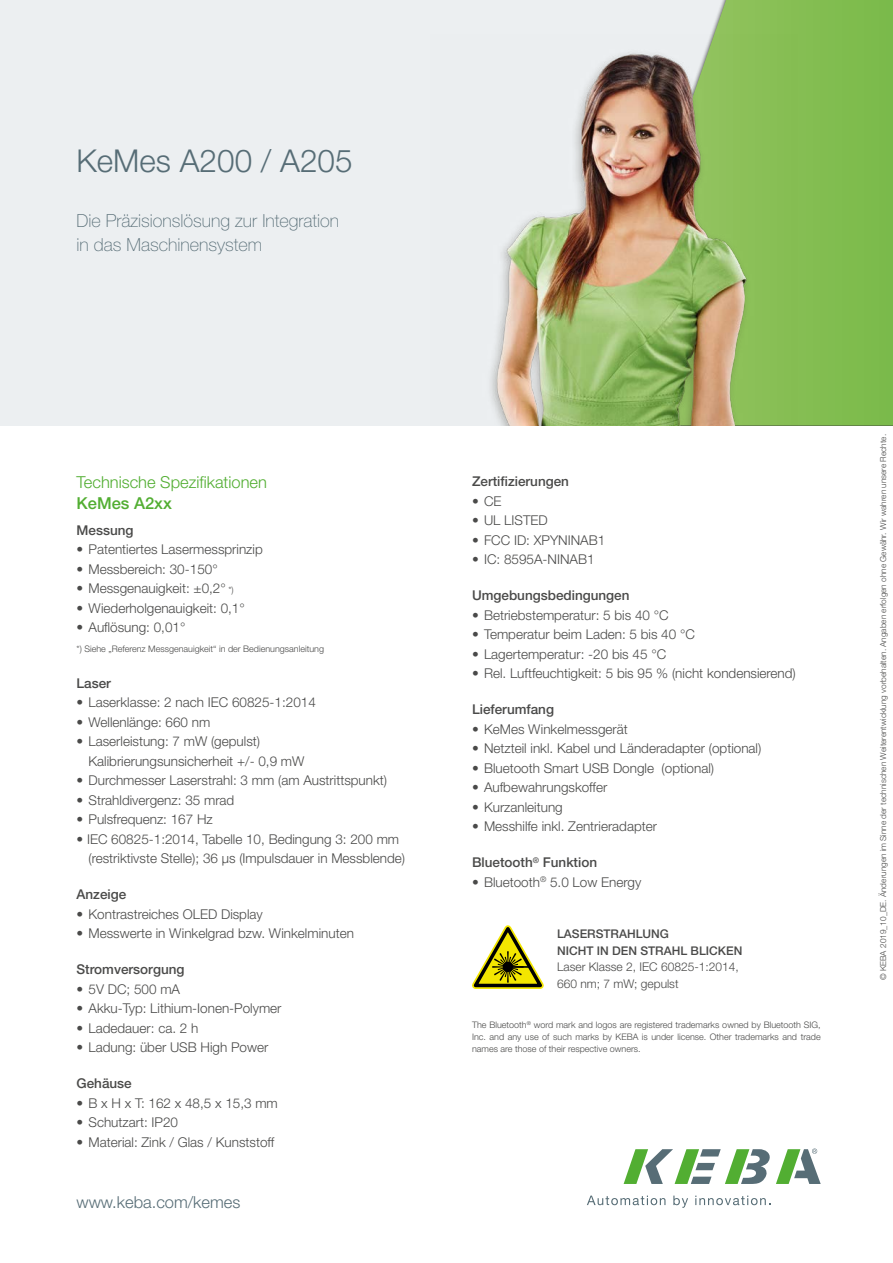
<style>
.page{position:relative;width:893px;height:1263px;background:#fff}
.page>*{position:absolute;margin:0;border:0;box-sizing:border-box;transform-origin:0 0}
.t1{font:300 31.5px "Helvetica Neue LT Pro";color:#576d76}
.t2{font:100 18px/24px "Helvetica Neue LT Pro";color:#576d76}
.t3{font:300 16.5px "Helvetica Neue LT Pro";color:#52ae32}
.t4{font:300 16.5px "Helvetica Neue LT Pro";color:#576d76}
.t5{font:500 16.5px "Helvetica Neue LT Pro";color:#52ae32}
.t6{font:300 13.5px/19.5px "Helvetica Neue LT Pro";color:#4a4a49}
.t7{font:500 13.5px "Helvetica Neue LT Pro";color:#4a4a49}
.t8{font:300 12px/16.5px "Helvetica Neue LT Pro";color:#4a4a49}
.t9{font:500 12px/16.5px "Helvetica Neue LT Pro";color:#4a4a49}
.t10{font:300 9px/12px "Helvetica Neue LT Pro";color:#4a4a49;text-align:justify}
.t11{font:300 8.25px "Helvetica Neue LT Pro";color:#4a4a49}
.s1{font-size:9px}
</style>
<div class="page">
<svg style="left:624px;top:1149px;width:146px;height:35px"></svg>
<svg style="left:776px;top:1148px;width:45px;height:36px"></svg>
<svg style="left:587px;top:1195px;width:78px;height:10px"></svg>
<svg style="left:673px;top:1195px;width:15px;height:13px"></svg>
<svg style="left:695px;top:1195px;width:75px;height:10px"></svg>
<div style="left:0;top:0;width:893px;height:426px;background:#eceff1"></div>
<div style="left:711px;top:0;width:182px;height:426px;background:#80bd4f"></div>
<img style="left:490px;top:34px;width:308px;height:392px">
<svg style="left:472px;top:925px;width:72px;height:64px"></svg>
<h1 class="t1" style="left:77px;top:141px;width:278px">KeMes A200 / A205</h1>
<h2 class="t2" style="left:77px;top:209px;width:264px">Die Präzisionslösung zur Integration in das Maschinensystem</h2>
<p class="t3" style="left:77px;top:472px;width:192px">Technische Spezifikationen</p>
<p class="t5" style="left:77px;top:494px;width:97px">KeMes A2xx</p>
<p class="t7" style="left:77px;top:522px;width:59px">Messung</p>
<p class="t6" style="left:77px;top:540px;width:188px">• Patentiertes Lasermessprinzip</p>
<p class="t6" style="left:77px;top:559px;width:143px">• Messbereich: 30-150°</p>
<p class="t6" style="left:77px;top:578px;width:159px">• Messgenauigkeit: ±0,2° <span class="s1">*)</span></p>
<p class="t6" style="left:77px;top:598px;width:170px">• Wiederholgenauigkeit: 0,1°</p>
<p class="t6" style="left:77px;top:617px;width:110px">• Auflösung: 0,01°</p>
<p class="t10" style="left:77px;top:642px;width:249px">*) Siehe „Referenz Messgenauigkeit“ in der Bedienungsanleitung</p>
<p class="t7" style="left:77px;top:675px;width:36px">Laser</p>
<p class="t6" style="left:77px;top:693px;width:241px">• Laserklasse: 2 nach IEC 60825-1:2014</p>
<p class="t6" style="left:77px;top:712px;width:135px">• Wellenlänge: 660 nm</p>
<p class="t6" style="left:89px;top:731px;width:217px;text-indent:-12px">• Laserleistung: 7 mW (gepulst)<br>Kalibrierungsunsicherheit +/- 0,9 mW</p>
<p class="t6" style="left:77px;top:770px;width:312px">• Durchmesser Laserstrahl: 3 mm (am Austrittspunkt)</p>
<p class="t6" style="left:77px;top:790px;width:159px">• Strahldivergenz: 35 mrad</p>
<p class="t6" style="left:77px;top:809px;width:138px">• Pulsfrequenz: 167 Hz</p>
<p class="t6" style="left:89px;top:829px;width:318px;text-indent:-12px">• IEC 60825-1:2014, Tabelle 10, Bedingung 3: 200 mm (restriktivste Stelle); 36 µs (Impulsdauer in Messblende)</p>
<p class="t7" style="left:77px;top:886px;width:51px">Anzeige</p>
<p class="t6" style="left:77px;top:904px;width:188px">• Kontrastreiches OLED Display</p>
<p class="t6" style="left:77px;top:923px;width:279px">• Messwerte in Winkelgrad bzw. Winkelminuten</p>
<p class="t7" style="left:77px;top:961px;width:110px">Stromversorgung</p>
<p class="t6" style="left:77px;top:979px;width:105px">• 5V DC; 500 mA</p>
<p class="t6" style="left:77px;top:998px;width:207px">• Akku-Typ: Lithium-Ionen-Polymer</p>
<p class="t6" style="left:77px;top:1018px;width:123px">• Ladedauer: ca. 2 h</p>
<p class="t6" style="left:77px;top:1037px;width:193px">• Ladung: über USB High Power</p>
<p class="t7" style="left:77px;top:1075px;width:57px">Gehäuse</p>
<p class="t6" style="left:77px;top:1093px;width:203px">• B x H x T: 162 x 48,5 x 15,3 mm</p>
<p class="t6" style="left:77px;top:1112px;width:103px">• Schutzart: IP20</p>
<p class="t6" style="left:77px;top:1132px;width:199px">• Material: Zink / Glas / Kunststoff</p>
<p class="t4" style="left:77px;top:1192px;width:165px">www.keba.com/kemes</p>
<p class="t7" style="left:472px;top:473px;width:99px">Zertifizierungen</p>
<p class="t6" style="left:472px;top:491px;width:31px">• CE</p>
<p class="t6" style="left:472px;top:510px;width:77px">• UL LISTED</p>
<p class="t6" style="left:472px;top:530px;width:135px">• FCC ID: XPYNINAB1</p>
<p class="t6" style="left:472px;top:549px;width:124px">• IC: 8595A-NINAB1</p>
<p class="t7" style="left:472px;top:587px;width:159px">Umgebungsbedingungen</p>
<p class="t6" style="left:472px;top:605px;width:198px">• Betriebstemperatur: 5 bis 40 °C</p>
<p class="t6" style="left:472px;top:624px;width:224px">• Temperatur beim Laden: 5 bis 40 °C</p>
<p class="t6" style="left:472px;top:644px;width:196px">• Lagertemperatur: -20 bis 45 °C</p>
<p class="t6" style="left:472px;top:663px;width:325px">• Rel. Luftfeuchtigkeit: 5 bis 95 % (nicht kondensierend)</p>
<p class="t7" style="left:472px;top:701px;width:84px">Lieferumfang</p>
<p class="t6" style="left:472px;top:719px;width:157px">• KeMes Winkelmessgerät</p>
<p class="t6" style="left:472px;top:738px;width:291px">• Netzteil inkl. Kabel und Länderadapter (optional)</p>
<p class="t6" style="left:472px;top:758px;width:244px">• Bluetooth Smart USB Dongle (optional)</p>
<p class="t6" style="left:472px;top:777px;width:137px">• Aufbewahrungskoffer</p>
<p class="t6" style="left:472px;top:797px;width:92px">• Kurzanleitung</p>
<p class="t6" style="left:472px;top:816px;width:187px">• Messhilfe inkl. Zentrieradapter</p>
<p class="t7" style="left:472px;top:854px;width:127px">Bluetooth<sup>®</sup> Funktion</p>
<p class="t6" style="left:472px;top:872px;width:171px">• Bluetooth<sup>®</sup> 5.0 Low Energy</p>
<p class="t9" style="left:557px;top:925px;width:187px">LASERSTRAHLUNG<br>NICHT IN DEN STRAHL BLICKEN</p>
<p class="t8" style="left:557px;top:958px;width:183px">Laser Klasse 2, IEC 60825-1:2014,<br>660 nm; 7 mW; gepulst</p>
<p class="t10" style="left:472px;top:1018px;width:350px">The Bluetooth<sup>®</sup> word mark and logos are registered trademarks owned by Bluetooth SIG, Inc. and any use of such marks by KEBA is under license. Other trademarks and trade names are those of their respective owners.</p>
<p class="t11" style="left:878px;top:980px;width:548px;rotate:-90deg">© KEBA 2019_10_DE. Änderungen im Sinne der technischen Weiterentwicklung vorbehalten. Angaben erfolgen ohne Gewähr. Wir wahren unsere Rechte.</p>
</div>
